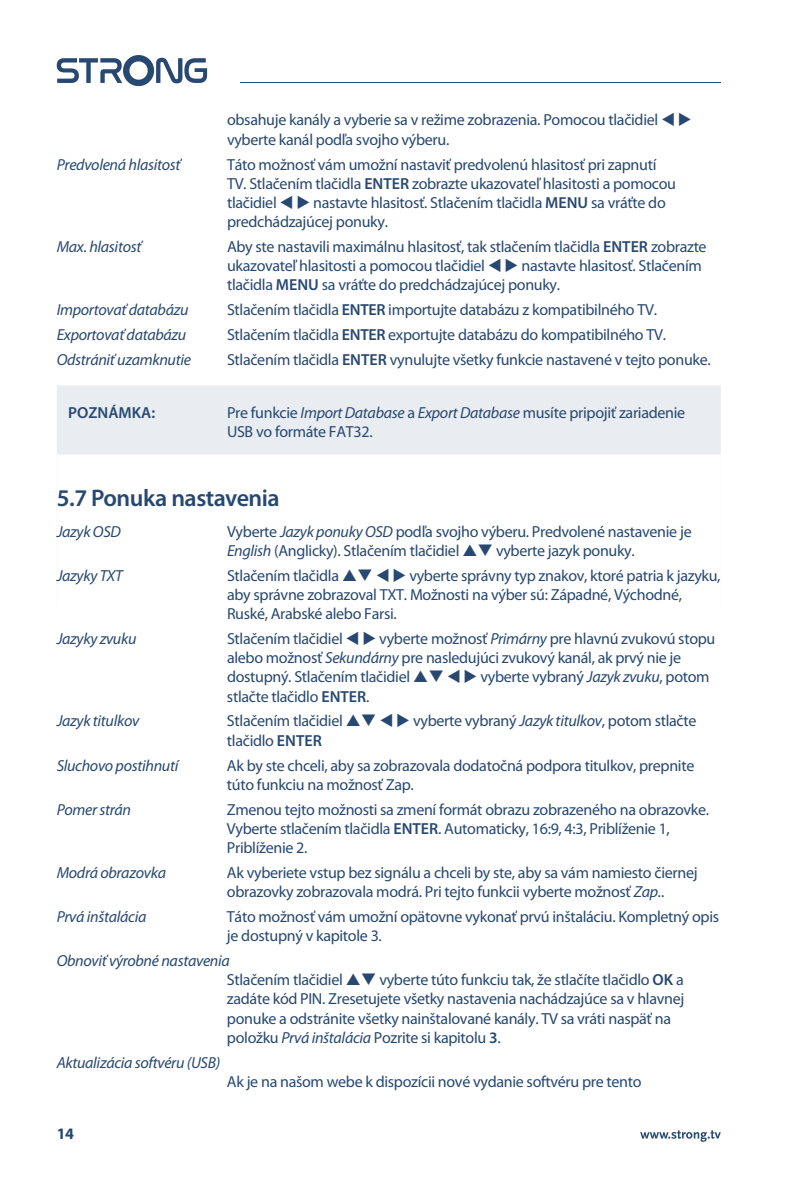
<style>
.page{position:relative;width:806px;height:1191px;background:#fff}
.page>*{position:absolute;margin:0;border:0;box-sizing:border-box;transform-origin:0 0}
.t1{font:600 24px "Myriad Pro";letter-spacing:-.02em;color:#274870}
.t2{font:16px/19.2px "Myriad Pro";letter-spacing:-.02em;color:#274870}
.t3{font:italic 16px "Myriad Pro";letter-spacing:-.02em;color:#274870}
.t4{font:600 16px "Myriad Pro";color:#274870}
.t5{font:700 16px "Myriad Pro";color:#274870}
.s1{font-weight:600}
.s2{font-style:italic}
</style>
<div class="page">
<div style="left:57px;top:385px;width:663px;height:220px;background:#e9edf1"></div>
<div style="left:57px;top:454px;width:663px;height:180px;background:#fff"></div>
<hr style="left:240px;top:82px;width:480px;height:1px;background:#274870">
<svg style="left:57px;top:55px;width:150px;height:31px"></svg>
<svg style="left:640px;top:1130px;width:80px;height:11px"></svg>
<p class="t2" style="left:227px;top:111px;width:466px">obsahuje kanály a vyberie sa v režime zobrazenia. Pomocou tlačidiel ▼ ◆ vyberte kanál podľa svojho výberu.</p>
<p class="t3" style="left:57px;top:155px;width:125px">Predvolená hlasitosť</p>
<p class="t2" style="left:227px;top:155px;width:450px">Táto možnosť vám umožní nastaviť predvolenú hlasitosť pri zapnutí TV. Stlačením tlačidla <span class="s1">ENTER</span> zobrazte ukazovateľ hlasitosti a pomocou tlačidiel ▼ ◆ nastavte hlasitosť. Stlačením tlačidla <span class="s1">MENU</span> sa vráťte do predchádzajúcej ponuky.</p>
<p class="t3" style="left:57px;top:238px;width:86px">Max. hlasitosť</p>
<p class="t2" style="left:227px;top:237px;width:481px">Aby ste nastavili maximálnu hlasitosť, tak stlačením tlačidla <span class="s1">ENTER</span> zobrazte ukazovateľ hlasitosti a pomocou tlačidiel ▼ ◆ nastavte hlasitosť. Stlačením tlačidla <span class="s1">MENU</span> sa vráťte do predchádzajúcej ponuky.</p>
<p class="t3" style="left:57px;top:301px;width:133px">Importovať databázu</p>
<p class="t2" style="left:227px;top:301px;width:431px">Stlačením tlačidla <span class="s1">ENTER</span> importujte databázu z kompatibilného TV.</p>
<p class="t3" style="left:57px;top:326px;width:131px">Exportovať databázu</p>
<p class="t2" style="left:227px;top:325px;width:440px">Stlačením tlačidla <span class="s1">ENTER</span> exportujte databázu do kompatibilného TV.</p>
<p class="t3" style="left:57px;top:351px;width:136px">Odstrániť uzamknutie</p>
<p class="t2" style="left:227px;top:350px;width:485px">Stlačením tlačidla <span class="s1">ENTER</span> vynulujte všetky funkcie nastavené v tejto ponuke.</p>
<p class="t4" style="left:68px;top:403px;width:88px">POZNÁMKA:</p>
<p class="t2" style="left:227px;top:403px;width:459px">Pre funkcie <span class="s2">Import Database</span> a <span class="s2">Export Database</span> musíte pripojiť zariadenie<br>USB vo formáte FAT32.</p>
<h1 class="t1" style="left:57px;top:483px;width:224px">5.7 Ponuka nastavenia</h1>
<p class="t3" style="left:57px;top:522px;width:66px">Jazyk OSD</p>
<p class="t2" style="left:227px;top:522px;width:466px">Vyberte <span class="s2">Jazyk ponuky OSD</span> podľa svojho výberu. Predvolené nastavenie je<br><span class="s2">English</span> (Anglicky). Stlačením tlačidiel ❑ vyberte jazyk ponuky.</p>
<p class="t3" style="left:57px;top:566px;width:67px">Jazyky TXT</p>
<p class="t2" style="left:227px;top:566px;width:495px">Stlačením tlačidla ❑ ▼ ◆ vyberte správny typ znakov, ktoré patria k jazyku, aby správne zobrazoval TXT. Možnosti na výber sú: Západné, Východné,<br>Ruské, Arabské alebo Farsi.</p>
<p class="t3" style="left:57px;top:630px;width:81px">Jazyky zvuku</p>
<p class="t2" style="left:227px;top:629px;width:489px">Stlačením tlačidiel ▼ ◆ vyberte možnosť <span class="s2">Primárny</span> pre hlavnú zvukovú stopu alebo možnosť <span class="s2">Sekundárny</span> pre nasledujúci zvukový kanál, ak prvý nie je dostupný. Stlačením tlačidiel ❑ ▼ ◆ vyberte vybraný <span class="s2">Jazyk zvuku</span>, potom stlačte tlačidlo <span class="s1">ENTER</span>.</p>
<p class="t3" style="left:57px;top:712px;width:84px">Jazyk titulkov</p>
<p class="t2" style="left:227px;top:712px;width:470px">Stlačením tlačidiel ❑ ▼ ◆ vyberte vybraný <span class="s2">Jazyk titulkov</span>, potom stlačte tlačidlo <span class="s1">ENTER</span></p>
<p class="t3" style="left:57px;top:756px;width:123px">Sluchovo postihnutí</p>
<p class="t2" style="left:227px;top:756px;width:468px">Ak by ste chceli, aby sa zobrazovala dodatočná podpora titulkov, prepnite túto funkciu na možnosť Zap.</p>
<p class="t3" style="left:57px;top:800px;width:76px">Pomer strán</p>
<p class="t2" style="left:227px;top:800px;width:483px">Zmenou tejto možnosti sa zmení formát obrazu zobrazeného na obrazovke.<br>Vyberte stlačením tlačidla <span class="s1">ENTER</span>. Automaticky, 16:9, 4:3, Priblíženie 1,<br>Priblíženie 2.</p>
<p class="t3" style="left:57px;top:864px;width:111px">Modrá obrazovka</p>
<p class="t2" style="left:227px;top:863px;width:472px">Ak vyberiete vstup bez signálu a chceli by ste, aby sa vám namiesto čiernej obrazovky zobrazovala modrá. Pri tejto funkcii vyberte možnosť <span class="s2">Zap.</span>.</p>
<p class="t3" style="left:57px;top:908px;width:91px">Prvá inštalácia</p>
<p class="t2" style="left:227px;top:907px;width:493px">Táto možnosť vám umožní opätovne vykonať prvú inštaláciu. Kompletný opis je dostupný v kapitole 3.</p>
<p class="t2" style="left:227px;top:951px;width:458px;text-indent:-170px"><span class="s2">Obnoviť výrobné nastavenia<br></span>Stlačením tlačidiel ❑ vyberte túto funkciu tak, že stlačíte tlačidlo <span class="s1">OK</span> a zadáte kód PIN. Zresetujete všetky nastavenia nachádzajúce sa v hlavnej ponuke a odstránite všetky nainštalované kanály. TV sa vráti naspäť na položku <span class="s2">Prvá inštalácia</span> Pozrite si kapitolu <span class="s1">3</span>.</p>
<p class="t3" style="left:57px;top:1053px;width:165px">Aktualizácia softvéru (USB)</p>
<p class="t2" style="left:227px;top:1072px;width:416px">Ak je na našom webe k dispozícii nové vydanie softvéru pre tento</p>
<p class="t5" style="left:57px;top:1124px;width:19px">14</p>
</div>
